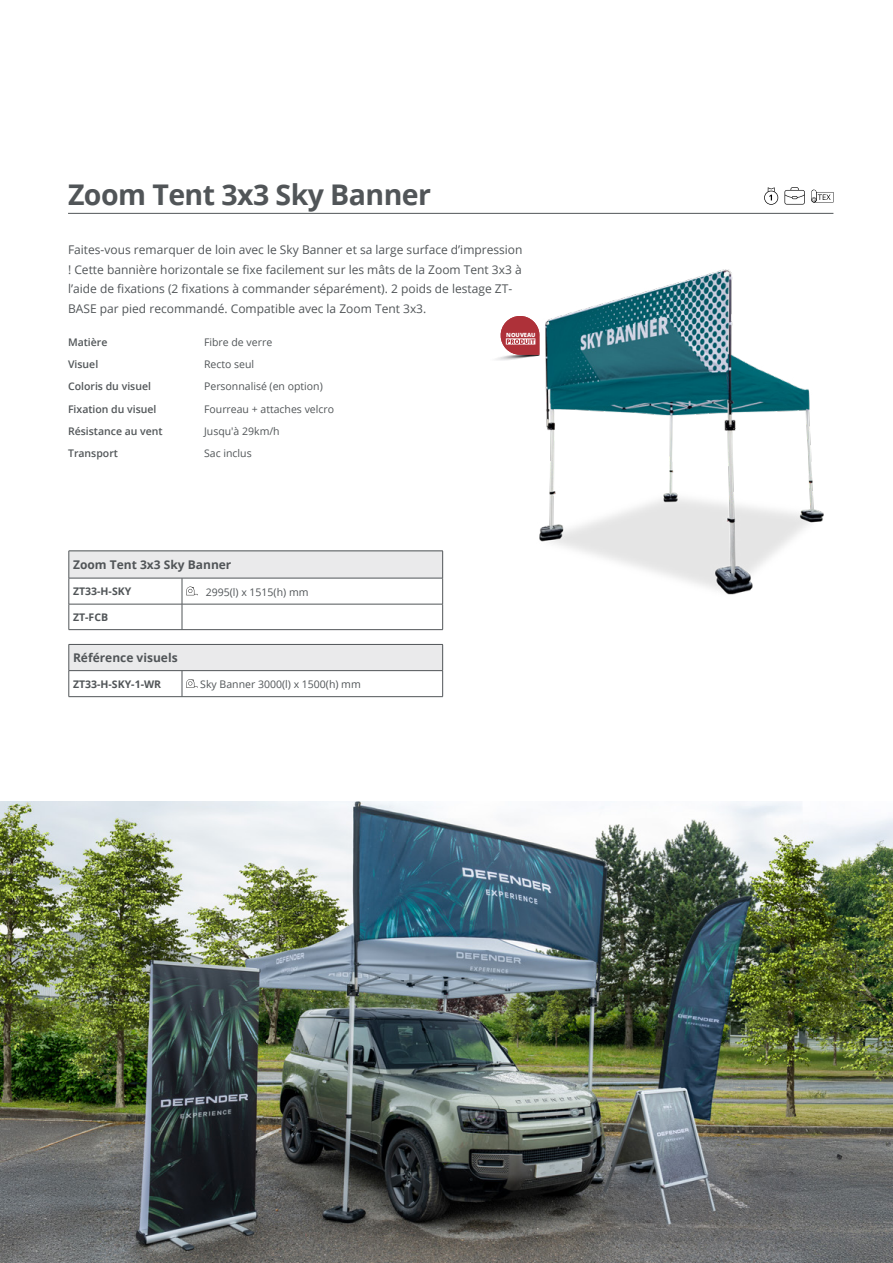
<style>
.page{position:relative;width:893px;height:1263px;background:#fff}
.page>*{position:absolute;margin:0;border:0;box-sizing:border-box;transform-origin:0 0}
.Product_header_19pt_Bold{font:700 28.5px "Open Sans";letter-spacing:-.02em;color:#515558}
.Product_Description___Main_Body_8pt_Reg{font:12px/19.5px "Open Sans";color:#515558}
.Product_Information__Tables_Headers__8pt{font:700 12px "Open Sans";color:#515558}
.Product_Information__Tables__7pt_Reg{font:10.5px "Open Sans";color:#515558}
.Product_Information__Tables__7pt_Semi{font:600 10.5px "Open Sans";color:#515558}
.Product_Information__Tables__7pt_Bold{font:700 10.5px "Open Sans";color:#515558}
.t1{font:800 5.7px "Open Sans";color:#fff}
</style>
<div class="page">
<img style="left:0;top:802px;width:893px;height:461px">
<img style="left:539px;top:269px;width:285px;height:326px">
<hr style="left:68px;top:213px;width:765px;height:1px;background:#515558">
<svg style="left:69px;top:551px;width:374px;height:79px"></svg>
<svg style="left:811px;top:190px;width:22px;height:12px"></svg>
<svg style="left:784px;top:187px;width:21px;height:18px"></svg>
<svg style="left:764px;top:187px;width:14px;height:18px"></svg>
<div style="left:69px;top:644px;width:374px;height:27px;background:#eaeaeb"></div>
<svg style="left:69px;top:645px;width:1px;height:51px"></svg>
<hr style="left:69px;top:644px;width:113px;height:1px;background:#515558">
<hr style="left:182px;top:644px;width:261px;height:1px;background:#515558">
<hr style="left:69px;top:670px;width:113px;height:1px;background:#515558">
<hr style="left:182px;top:670px;width:261px;height:1px;background:#515558">
<svg style="left:442px;top:645px;width:1px;height:51px"></svg>
<hr style="left:69px;top:696px;width:113px;height:1px;background:#515558">
<hr style="left:182px;top:696px;width:261px;height:1px;background:#515558">
<svg style="left:182px;top:671px;width:16px;height:25px"></svg>
<svg style="left:496px;top:314px;width:45px;height:46px"></svg>
<p class="Product_header_19pt_Bold" style="left:68px;top:174px;width:364px">Zoom Tent 3x3 Sky Banner</p>
<p class="Product_Description___Main_Body_8pt_Reg" style="left:68px;top:240px;width:456px">Faites-vous remarquer de loin avec le Sky Banner et sa large surface d’impression ! Cette bannière horizontale se fixe facilement sur les mâts de la Zoom Tent 3x3 à l’aide de fixations (2 fixations à commander séparément). 2 poids de lestage ZT-BASE par pied recommandé. Compatible avec la Zoom Tent 3x3.</p>
<p class="Product_Information__Tables__7pt_Semi" style="left:68px;top:335px;width:41px">Matière</p>
<p class="Product_Information__Tables__7pt_Reg" style="left:204px;top:335px;width:70px">Fibre de verre</p>
<p class="Product_Information__Tables__7pt_Semi" style="left:68px;top:357px;width:32px">Visuel</p>
<p class="Product_Information__Tables__7pt_Reg" style="left:204px;top:357px;width:52px">Recto seul</p>
<p class="Product_Information__Tables__7pt_Semi" style="left:68px;top:379px;width:84px">Coloris du visuel</p>
<p class="Product_Information__Tables__7pt_Reg" style="left:204px;top:379px;width:120px">Personnalisé (en option)</p>
<p class="Product_Information__Tables__7pt_Semi" style="left:68px;top:402px;width:90px">Fixation du visuel</p>
<p class="Product_Information__Tables__7pt_Reg" style="left:204px;top:402px;width:132px">Fourreau + attaches velcro</p>
<p class="Product_Information__Tables__7pt_Semi" style="left:68px;top:424px;width:96px">Résistance au vent</p>
<p class="Product_Information__Tables__7pt_Reg" style="left:204px;top:424px;width:77px">Jusqu'à 29km/h</p>
<p class="Product_Information__Tables__7pt_Semi" style="left:68px;top:446px;width:51px">Transport</p>
<p class="Product_Information__Tables__7pt_Reg" style="left:204px;top:446px;width:49px">Sac inclus</p>
<p class="t1" style="left:506px;top:331px;width:31px">NOUVEAU</p>
<p class="Product_Information__Tables_Headers__8pt" style="left:73px;top:556px;width:160px">Zoom Tent 3x3 Sky Banner</p>
<p class="Product_Information__Tables__7pt_Bold" style="left:73px;top:584px;width:60px">ZT33-H-SKY</p>
<p class="Product_Information__Tables__7pt_Reg" style="left:206px;top:585px;width:104px">2995(l) x 1515(h) mm</p>
<p class="Product_Information__Tables__7pt_Bold" style="left:73px;top:610px;width:37px">ZT-FCB</p>
<p class="Product_Information__Tables_Headers__8pt" style="left:73px;top:649px;width:106px">Référence visuels</p>
<p class="Product_Information__Tables__7pt_Bold" style="left:73px;top:676px;width:90px">ZT33-H-SKY-1-WR</p>
<p class="Product_Information__Tables__7pt_Reg" style="left:200px;top:677px;width:162px">Sky Banner 3000(l) x 1500(h) mm</p>
</div>
